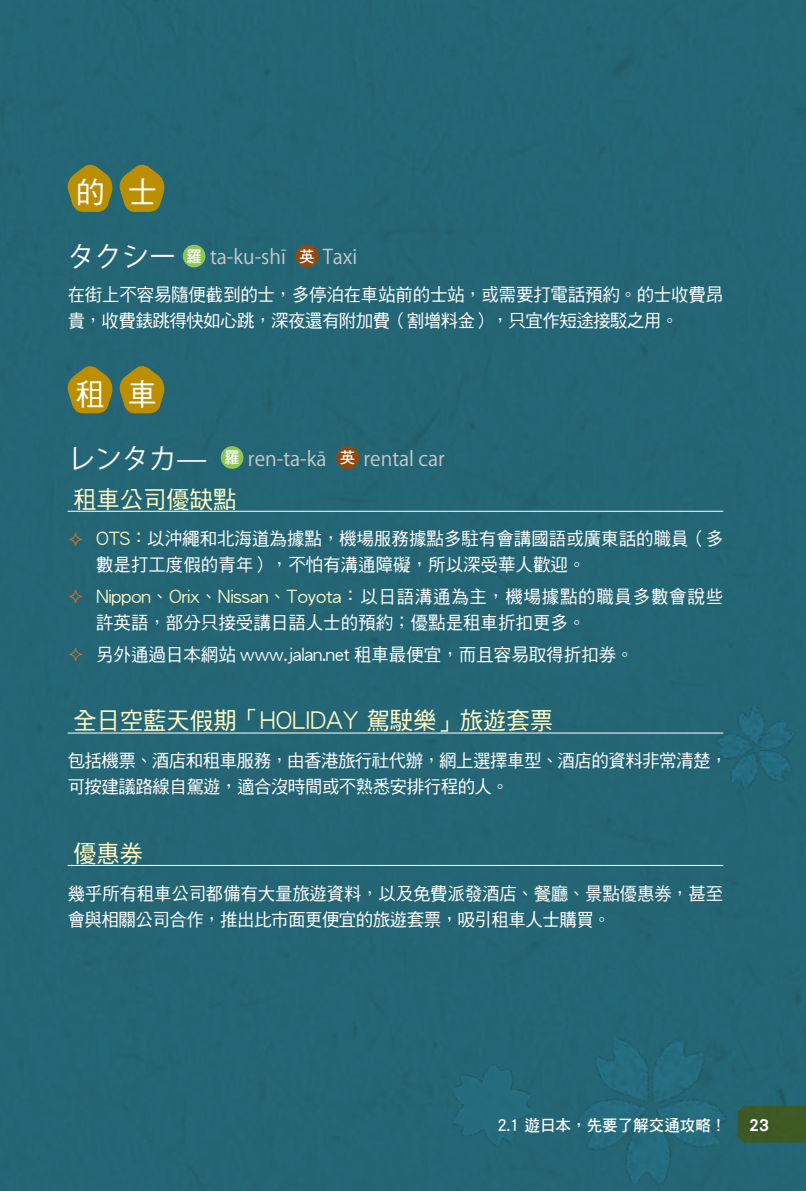
<style>
.page{position:relative;width:806px;height:1191px;background:#fff}
.page>*{position:absolute;margin:0;border:0;box-sizing:border-box;transform-origin:0 0}
.t1{font:30px "DF Hei HK W5";color:#fff}
.t2{font:24px "DF Hei HK W5";color:#fffbc7}
.t3{font:20px "Koz Go Pr 6 N";color:#c9caca}
.t4{font:18px/26px "DF Hei HK W5";letter-spacing:-.01em;color:#fff}
.t5{font:18px/26px "DF Hei HK W5";letter-spacing:-.03em;color:#fff}
.t6{font:16px "DF Hei HK W7";color:#fff}
.t7{font:16px "DF Hei HK W9";color:#fff}
.s1{font-size:28px;color:#fff}
.s2{font-family:"DF Hei HK W7";font-size:16px;color:#fff}
.s3{color:#fffbc7}
</style>
<div class="page">
<div style="left:0;top:0;width:805px;height:1191px;background:#246675"></div>
<div style="left:737px;top:1106px;width:68px;height:36px;background:#3e5924"></div>
<hr style="left:68px;top:511px;width:654px;height:1px;background:#fff">
<hr style="left:68px;top:732px;width:654px;height:1px;background:#fff">
<hr style="left:68px;top:865px;width:654px;height:1px;background:#fff">
<svg style="left:67px;top:164px;width:98px;height:48px"></svg>
<div style="left:183px;top:245px;width:22px;height:22px;background:#8dc556;border-radius:50%"></div>
<div style="left:295px;top:245px;width:23px;height:22px;background:#95480e;border-radius:50%"></div>
<svg style="left:67px;top:366px;width:98px;height:47px"></svg>
<div style="left:221px;top:446px;width:22px;height:23px;background:#8dc556;border-radius:50%"></div>
<div style="left:336px;top:446px;width:23px;height:23px;background:#95480e;border-radius:50%"></div>
<h1 class="t1" style="left:76px;top:176px;width:82px">的 士</h1>
<p class="t3" style="left:68px;top:245px;width:291px"><span class="s1">タクシー</span> <span class="s2">羅</span> ta-ku-shī <span class="s2">英</span> Taxi</p>
<p class="t4" style="left:68px;top:281px;width:656px">在街上不容易隨便截到的士，多停泊在車站前的士站，或需要打電話預約。的士收費昂貴，收費錶跳得快如心跳，深夜還有附加費（割增料金），只宜作短途接駁之用。</p>
<h1 class="t1" style="left:76px;top:378px;width:82px">租 車</h1>
<p class="t3" style="left:68px;top:447px;width:378px"><span class="s1">レンタカ—</span> <span class="s2">羅</span> ren-ta-kā <span class="s2">英</span> rental car</p>
<h2 class="t2" style="left:73px;top:486px;width:164px">租車公司優缺點</h2>
<p class="t4" style="left:96px;top:526px;width:628px"><span class="s3">OTS：</span>以沖繩和北海道為據點，機場服務據點多駐有會講國語或廣東話的職員（多數是打工度假的青年），不怕有溝通障礙，所以深受華人歡迎。</p>
<p class="t4" style="left:96px;top:583px;width:628px"><span class="s3">Nippon、Orix、Nissan、Toyota：</span>以日語溝通為主，機場據點的職員多數會說些許英語，部分只接受講日語人士的預約；優點是租車折扣更多。</p>
<p class="t4" style="left:96px;top:641px;width:539px">另外通過日本網站 www.jalan.net 租車最便宜，而且容易取得折扣券。</p>
<h2 class="t2" style="left:73px;top:707px;width:481px">全日空藍天假期「HOLIDAY 駕駛樂」旅遊套票</h2>
<p class="t5" style="left:68px;top:747px;width:661px">包括機票、酒店和租車服務，由香港旅行社代辦，網上選擇車型、酒店的資料非常清楚，可按建議路線自駕遊，適合沒時間或不熟悉安排行程的人。</p>
<h2 class="t2" style="left:73px;top:840px;width:71px">優惠券</h2>
<p class="t4" style="left:68px;top:880px;width:656px">幾乎所有租車公司都備有大量旅遊資料，以及免費派發酒店、餐廳、景點優惠券，甚至會與相關公司合作，推出比市面更便宜的旅遊套票，吸引租車人士購買。</p>
<p class="t6" style="left:497px;top:1116px;width:230px">2.1 遊日本，先要了解交通攻略！</p>
<p class="t7" style="left:748px;top:1116px;width:21px">23</p>
</div>
